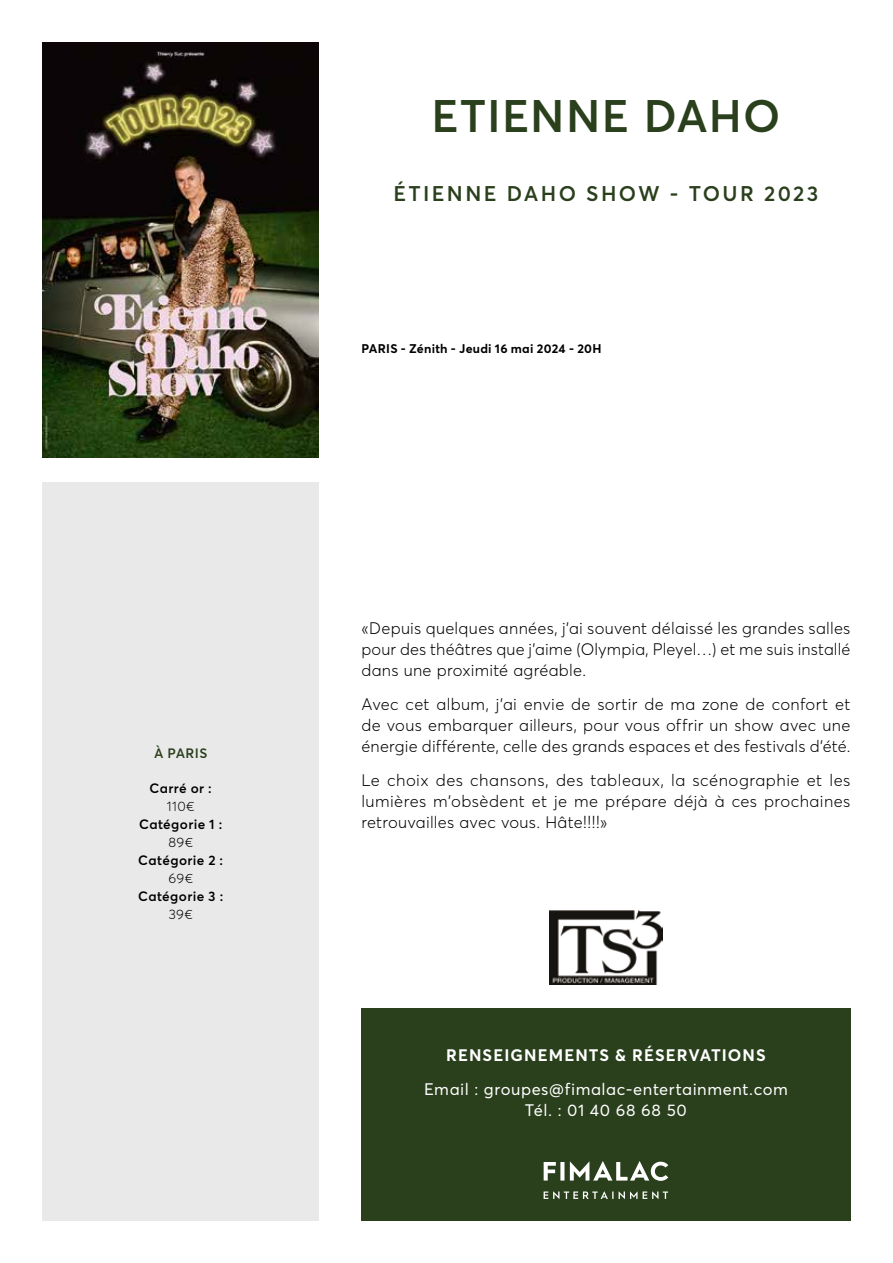
<style>
.page{position:relative;width:893px;height:1263px;background:#fff}
.page>*{position:absolute;margin:0;border:0;box-sizing:border-box;transform-origin:0 0}
.t1{font:600 45px "Averta";letter-spacing:.025em;color:#2a3f1c}
.t2{font:600 21px "Averta";letter-spacing:.11em;color:#2a3f1c}
.t3{font:300 16.5px/21px "Averta";letter-spacing:.01em;color:#000100;text-align:justify}
.t4{font:16.5px/21px "Averta";letter-spacing:.035em;color:#fff;text-align:center}
.t5{font:700 16.5px "Averta";letter-spacing:.065em;color:#fff}
.t6{font:600 13.5px "Averta";letter-spacing:.03em;color:#000}
.t7{font:300 13.5px "Averta";letter-spacing:.03em;color:#000}
.t8{font:600 13.5px "Averta";letter-spacing:.03em;color:#2a3f1c}
.t9{font:700 12.45px "Averta";letter-spacing:.02em;color:#000100}
</style>
<div class="page">
<div style="left:43px;top:482px;width:276px;height:738px;background:#e9e9e9"></div>
<img style="left:43px;top:43px;width:276px;height:414px">
<div style="left:361px;top:1008px;width:489px;height:212px;background:#2a3f1c"></div>
<svg style="left:544px;top:1191px;width:124px;height:8px"></svg>
<svg style="left:544px;top:1161px;width:124px;height:20px"></svg>
<img style="left:550px;top:910px;width:112px;height:75px">
<p class="t8" style="left:154px;top:745px;width:55px">À PARIS</p>
<p class="t6" style="left:149px;top:780px;width:64px">Carré or :</p>
<p class="t7" style="left:167px;top:798px;width:29px">110€</p>
<p class="t6" style="left:139px;top:816px;width:85px">Catégorie 1 :</p>
<p class="t7" style="left:168px;top:834px;width:26px">89€</p>
<p class="t6" style="left:138px;top:852px;width:86px">Catégorie 2 :</p>
<p class="t7" style="left:168px;top:870px;width:26px">69€</p>
<p class="t6" style="left:138px;top:888px;width:87px">Catégorie 3 :</p>
<p class="t7" style="left:169px;top:906px;width:26px">39€</p>
<h1 class="t1" style="left:431px;top:88px;width:351px">ETIENNE DAHO</h1>
<p class="t2" style="left:393px;top:180px;width:426px">ÉTIENNE DAHO SHOW - TOUR 2023</p>
<p class="t9" style="left:361px;top:340px;width:242px">PARIS - Zénith - Jeudi 16 mai 2024 - 20H</p>
<p class="t3" style="left:361px;top:618px;width:490px">«Depuis quelques années, j’ai souvent délaissé les grandes salles pour des théâtres que j’aime (Olympia, Pleyel…) et me suis installé dans une proximité agréable.</p>
<p class="t3" style="left:361px;top:694px;width:490px">Avec cet album, j’ai envie de sortir de ma zone de confort et de vous embarquer ailleurs, pour vous offrir un show avec une énergie différente, celle des grands espaces et des festivals d’été.</p>
<p class="t3" style="left:361px;top:769px;width:490px">Le choix des chansons, des tableaux, la scénographie et les lumières m’obsèdent et je me prépare déjà à ces prochaines retrouvailles avec vous. Hâte!!!!»</p>
<p class="t5" style="left:446px;top:1045px;width:321px">RENSEIGNEMENTS &amp; RÉSERVATIONS</p>
<p class="t4" style="left:424px;top:1079px;width:365px">Email : groupes@fimalac-entertainment.com<br>Tél. : 01 40 68 68 50</p>
</div>
